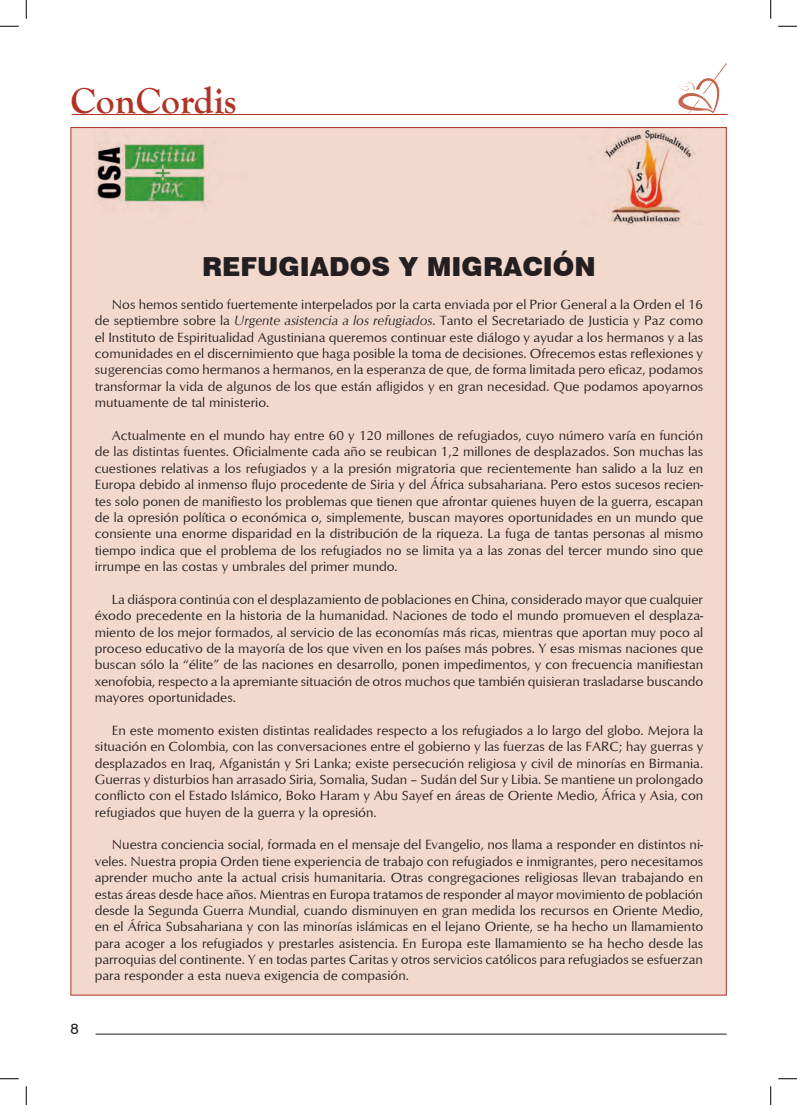
<style>
.page{position:relative;width:797px;height:1105px;background:#fff}
.page>*{position:absolute;margin:0;border:0;box-sizing:border-box;transform-origin:0 0}
.t1{font:700 37.5px "Goudy Old Style T";color:#b23326}
.TITULO{font:900 26.25px "Swiss 721 BT";color:#231f20}
.t2{font:15px "Swiss 721 BT";color:#231f20}
.GENERAL_11_13_1{font:13.75px/16.4px "Optimum";color:#231f20;text-align:justify}
.s1{font-style:italic}
</style>
<div class="page">
<hr style="left:72px;top:114px;width:655px;height:1px;background:#b23326">
<img style="left:678px;top:63px;width:49px;height:51px">
<hr style="left:96px;top:1034px;width:630px;height:1px;background:#231f20">
<div style="left:71px;top:128px;width:655px;height:867px;background:#f3d8cd"></div>
<img style="left:95px;top:127px;width:607px;height:97px">
<svg style="left:0;top:25px;width:19px;height:2px"></svg>
<svg style="left:778px;top:25px;width:19px;height:2px"></svg>
<svg style="left:0;top:1078px;width:19px;height:1px"></svg>
<svg style="left:778px;top:1078px;width:19px;height:1px"></svg>
<svg style="left:25px;top:0;width:2px;height:19px"></svg>
<svg style="left:25px;top:1086px;width:2px;height:19px"></svg>
<svg style="left:770px;top:0;width:1px;height:19px"></svg>
<svg style="left:770px;top:1086px;width:1px;height:19px"></svg>
<p class="t1" style="left:71px;top:80px;width:168px">ConCordis</p>
<p class="t2" style="left:70px;top:1019px;width:10px">8</p>
<p class="TITULO" style="left:202px;top:251px;width:395px">REFUGIADOS Y MIGRACIÓN</p>
<p class="GENERAL_11_13_1" style="left:95px;top:296px;width:610px;text-indent:17px">Nos hemos sentido fuertemente interpelados por la carta enviada por el Prior General a la Orden el 16 de septiembre sobre la <span class="s1">Urgente asistencia a los refugiados</span>. Tanto el Secretariado de Justicia y Paz como el Instituto de Espiritualidad Agustiniana queremos continuar este diálogo y ayudar a los hermanos y a las comunidades en el discernimiento que haga posible la toma de decisiones. Ofrecemos estas reflexiones y sugerencias como hermanos a hermanos, en la esperanza de que, de forma limitada pero eficaz, podamos transformar la vida de algunos de los que están afligidos y en gran necesidad. Que podamos apoyarnos mutuamente de tal ministerio.</p>
<p class="GENERAL_11_13_1" style="left:95px;top:427px;width:610px;text-indent:17px">Actualmente en el mundo hay entre 60 y 120 millones de refugiados, cuyo número varía en función de las distintas fuentes. Oficialmente cada año se reubican 1,2 millones de desplazados. Son muchas las cuestiones relativas a los refugiados y a la presión migratoria que recientemente han salido a la luz en Europa debido al inmenso flujo procedente de Siria y del África subsahariana. Pero estos sucesos recien&shy;tes solo ponen de manifiesto los problemas que tienen que afrontar quienes huyen de la guerra, escapan de la opresión política o económica o, simplemente, buscan mayores oportunidades en un mundo que consiente una enorme disparidad en la distribución de la riqueza. La fuga de tantas personas al mismo tiempo indica que el problema de los refugiados no se limita ya a las zonas del tercer mundo sino que irrumpe en las costas y umbrales del primer mundo.</p>
<p class="GENERAL_11_13_1" style="left:95px;top:590px;width:610px;text-indent:17px">La diáspora continúa con el desplazamiento de poblaciones en China, considerado mayor que cualquier éxodo precedente en la historia de la humanidad. Naciones de todo el mundo promueven el desplaza&shy;miento de los mejor formados, al servicio de las economías más ricas, mientras que aportan muy poco al proceso educativo de la mayoría de los que viven en los países más pobres. Y esas mismas naciones que buscan sólo la “élite” de las naciones en desarrollo, ponen impedimentos, y con frecuencia manifiestan xenofobia, respecto a la apremiante situación de otros muchos que también quisieran trasladarse buscando mayores oportunidades.</p>
<p class="GENERAL_11_13_1" style="left:95px;top:721px;width:610px;text-indent:17px">En este momento existen distintas realidades respecto a los refugiados a lo largo del globo. Mejora la situación en Colombia, con las conversaciones entre el gobierno y las fuerzas de las FARC; hay guerras y desplazados en Iraq, Afganistán y Sri Lanka; existe persecución religiosa y civil de minorías en Birmania.<br>Guerras y disturbios han arrasado Siria, Somalia, Sudan – Sudán del Sur y Libia. Se mantiene un prolongado conflicto con el Estado Islámico, Boko Haram y Abu Sayef en áreas de Oriente Medio, África y Asia, con refugiados que huyen de la guerra y la opresión.</p>
<p class="GENERAL_11_13_1" style="left:95px;top:836px;width:610px;text-indent:17px">Nuestra conciencia social, formada en el mensaje del Evangelio, nos llama a responder en distintos ni&shy;veles. Nuestra propia Orden tiene experiencia de trabajo con refugiados e inmigrantes, pero necesitamos aprender mucho ante la actual crisis humanitaria. Otras congregaciones religiosas llevan trabajando en estas áreas desde hace años. Mientras en Europa tratamos de responder al mayor movimiento de población desde la Segunda Guerra Mundial, cuando disminuyen en gran medida los recursos en Oriente Medio, en el África Subsahariana y con las minorías islámicas en el lejano Oriente, se ha hecho un llamamiento para acoger a los refugiados y prestarles asistencia. En Europa este llamamiento se ha hecho desde las parroquias del continente. Y en todas partes Caritas y otros servicios católicos para refugiados se esfuerzan para responder a esta nueva exigencia de compasión.</p>
</div>
